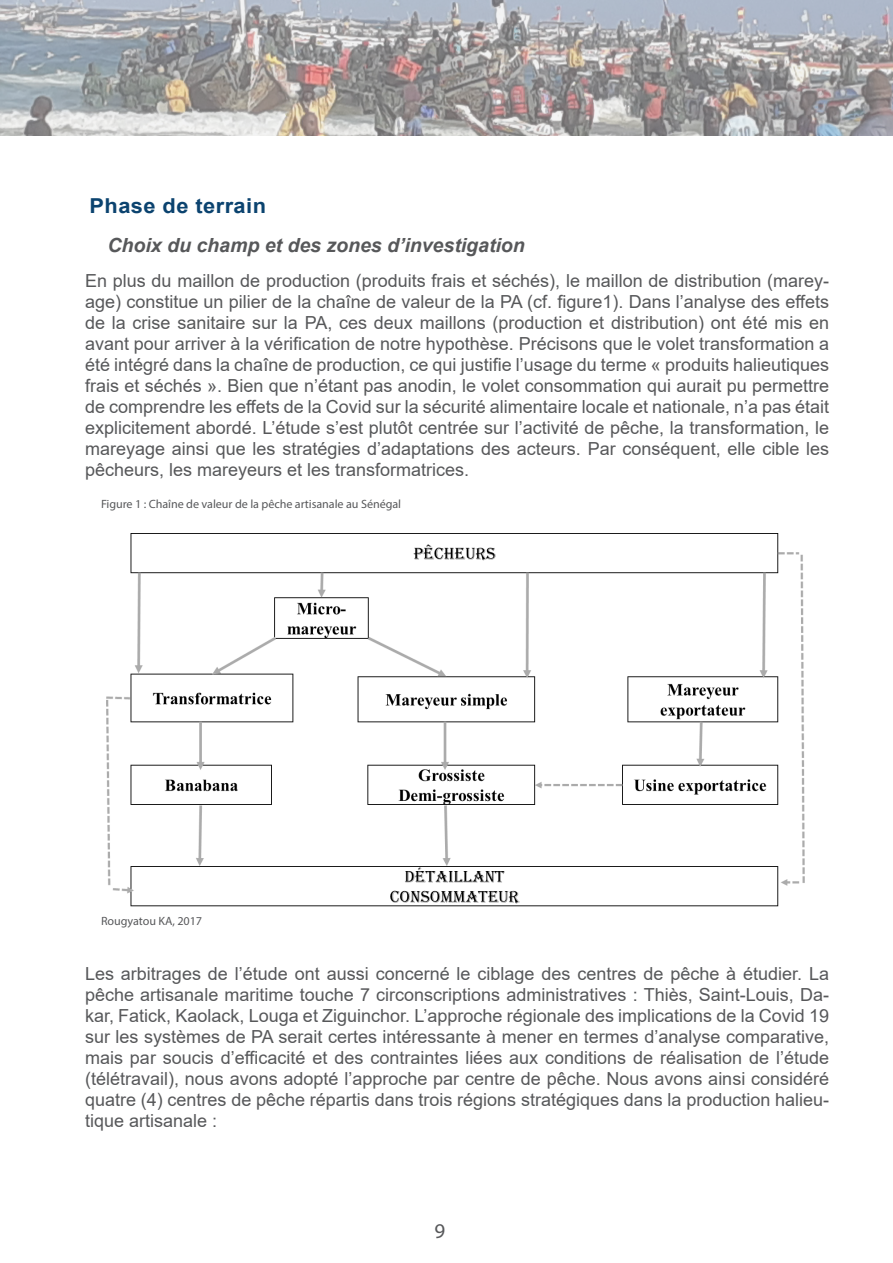
<style>
.page{position:relative;width:893px;height:1263px;background:#fff}
.page>*{position:absolute;margin:0;border:0;box-sizing:border-box;transform-origin:0 0}
.t1{font:21px "Myriad Pro";color:#57585a}
.Niveau3{font:700 20.55px "Arial";letter-spacing:.02em;color:#0b436f;scale:1.06 1}
.Niveau4{font:italic 700 19.5px "Arial";color:#57585a}
.main_body{font:18px/21px "Arial";color:#57585a;text-align:justify}
.TDM_niveau_1{font:12px "Myriad Pro";color:#57585a}
</style>
<div class="page">
<img style="left:0;top:0;width:893px;height:135px">
<img style="left:107px;top:533px;width:698px;height:374px">
<p class="Niveau3" style="left:90px;top:192px;width:168px">Phase de terrain</p>
<p class="Niveau4" style="left:108px;top:233px;width:419px">Choix du champ et des zones d’investigation</p>
<p class="main_body" style="left:85px;top:270px;width:746px">En plus du maillon de production (produits frais et séchés), le maillon de distribution (marey&shy;age) constitue un pilier de la chaîne de valeur de la PA (cf. figure1). Dans l’analyse des effets de la crise sanitaire sur la PA, ces deux maillons (production et distribution) ont été mis en avant pour arriver à la vérification de notre hypothèse. Précisons que le volet transformation a été intégré dans la chaîne de production, ce qui justifie l’usage du terme « produits halieutiques frais et séchés ». Bien que n’étant pas anodin, le volet consommation qui aurait pu permettre de comprendre les effets de la Covid sur la sécurité alimentaire locale et nationale, n’a pas était explicitement abordé. L’étude s’est plutôt centrée sur l’activité de pêche, la transformation, le mareyage ainsi que les stratégies d’adaptations des acteurs. Par conséquent, elle cible les pêcheurs, les mareyeurs et les transformatrices.</p>
<p class="TDM_niveau_1" style="left:101px;top:496px;width:302px">Figure 1 : Chaîne de valeur de la pêche artisanale au Sénégal</p>
<p class="TDM_niveau_1" style="left:101px;top:914px;width:103px">Rougyatou KA, 2017</p>
<p class="main_body" style="left:85px;top:963px;width:746px">Les arbitrages de l’étude ont aussi concerné le ciblage des centres de pêche à étudier. La pêche artisanale maritime touche 7 circonscriptions administratives : Thiès, Saint-Louis, Da&shy;kar, Fatick, Kaolack, Louga et Ziguinchor. L’approche régionale des implications de la Covid 19 sur les systèmes de PA serait certes intéressante à mener en termes d’analyse comparative, mais par soucis d’efficacité et des contraintes liées aux conditions de réalisation de l’étude (télétravail), nous avons adopté l’approche par centre de pêche. Nous avons ainsi considéré quatre (4) centres de pêche répartis dans trois régions stratégiques dans la production halieu&shy;tique artisanale :</p>
<p class="t1" style="left:434px;top:1218px;width:12px">9</p>
</div>
